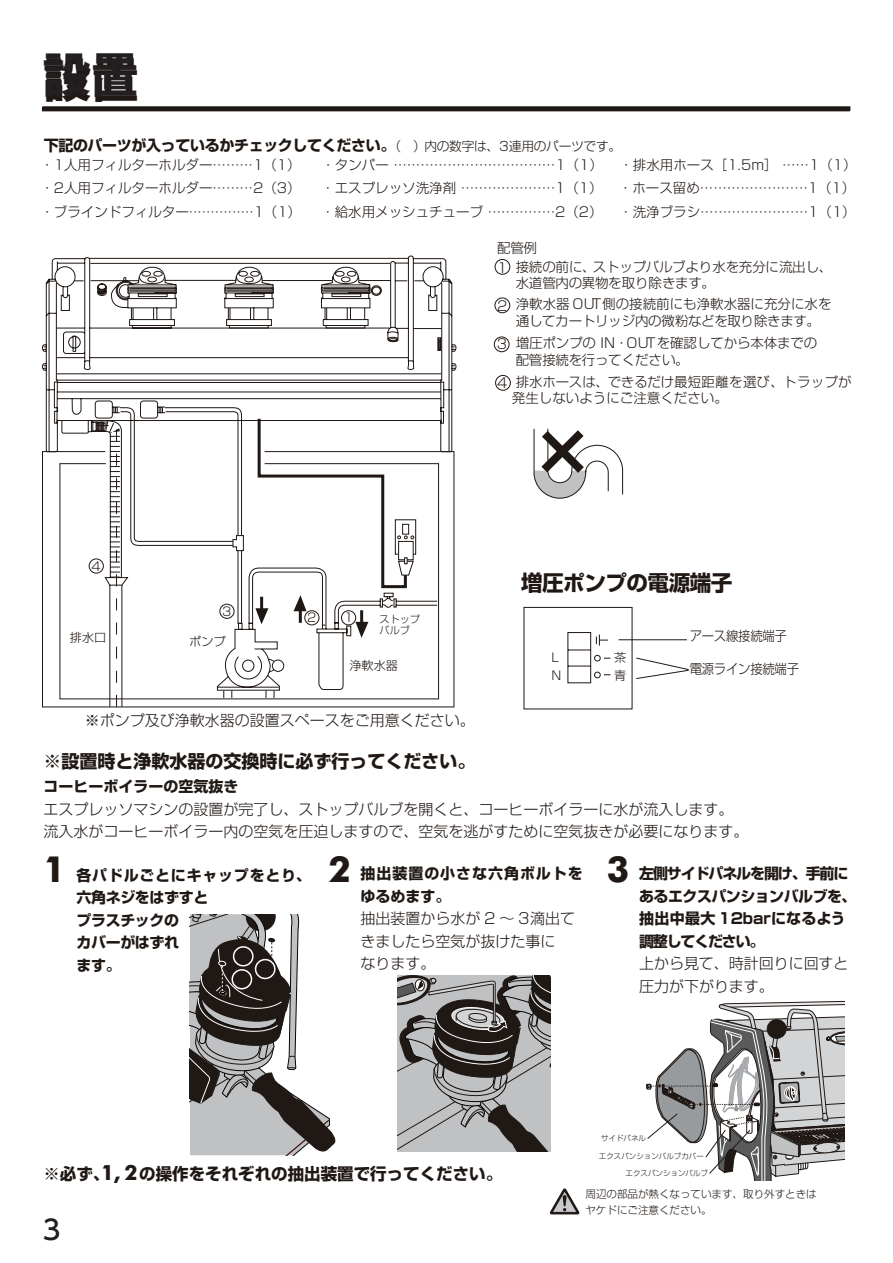
<style>
.page{position:relative;width:893px;height:1263px;background:#fff}
.page>*{position:absolute;margin:0;border:0;box-sizing:border-box;transform-origin:0 0}
.t1{font:700 48px "Gothic MB101 Pro";color:#231f20}
.t2{font:700 36px "Futura BT";color:#201814}
.t3{font:500 27px "UD Shin Go Pro";color:#231f20}
.t4{font:21.6px "Shin Go Pro Bold 90 pv RKSJ H";letter-spacing:-.025em;color:#201814}
.t5{font:18px "Shin Go Pro Bold 90 pv RKSJ H";color:#201814}
.t6{font:16.5px "Shin Go Pro Bold 90 pv RKSJ H";color:#201814}
.t7{font:15px/22.5px "Shin Go Pro Light 90 pv RKSJ H";color:#201814}
.t8{font:15px/22.5px "Shin Go Pro Bold 90 pv RKSJ H";letter-spacing:-.025em;color:#201814}
.t9{font:15px/22.5px "Shin Go Pro Bold 90 pv RKSJ H";letter-spacing:.065em;color:#201814}
.t10{font:15px "Shin Go Pro Bold 90 pv RKSJ H";color:#201814}
.t11{font:13.5px/22.6px "Shin Go Pro Light 90 pv RKSJ H";color:#201814}
.t12{font:13.5px/19px "Shin Go Pro Light 90 pv RKSJ H";letter-spacing:-.025em;color:#201814}
.t13{font:13.5px "Shin Go Pro Light 90 pv RKSJ H";letter-spacing:-.025em;color:#201814;scale:.92 1}
.t14{font:12px/17.5px "Shin Go Pro Light 90 pv RKSJ H";color:#201814}
.t15{font:10.5px/15.8px "Shin Go Pro Light 90 pv RKSJ H";color:#201814}
.t16{font:10.05px/11.1px "Shin Go Pro Light 90 pv RKSJ H";color:#201814}
.t17{font:7.5px "Shin Go Pro Light 90 pv RKSJ H";color:#201814}
.s1{font-family:"Shin Go Pro Light 90 pv RKSJ H";font-size:12.75px}
.s2{font-family:"Futura BT";font-weight:700;font-size:21px}
</style>
<div class="page">
<div style="left:43px;top:106px;width:807px;height:5px;background:#5d595a"></div>
<hr style="left:42px;top:107px;width:808px;height:4px;background:#201814">
<hr style="left:618px;top:639px;width:69px;height:1px;background:#201814">
<svg style="left:636px;top:657px;width:53px;height:22px"></svg>
<svg style="left:41px;top:255px;width:592px;height:455px"></svg>
<svg style="left:85px;top:416px;width:330px;height:292px"></svg>
<svg style="left:549px;top:1188px;width:31px;height:26px"></svg>
<svg style="left:397px;top:976px;width:154px;height:176px"></svg>
<svg style="left:646px;top:1000px;width:198px;height:181px"></svg>
<svg style="left:138px;top:266px;width:233px;height:63px"></svg>
<svg style="left:190px;top:914px;width:145px;height:241px"></svg>
<h1 class="t1" style="left:43px;top:35px;width:97px">設置</h1>
<p class="t8" style="left:44px;top:132px;width:579px">下記のパーツが入っているかチェックしてください。<span class="s1">（　）内の数字は、3連用のパーツです。</span></p>
<p class="t11" style="left:40px;top:152px;width:262px">・1人用フィルターホルダー………1（1）</p>
<p class="t11" style="left:321px;top:152px;width:537px">・タンパー ………………………………1（1） ・排水用ホース［1.5m］ ……1（1）</p>
<p class="t11" style="left:40px;top:175px;width:262px">・2人用フィルターホルダー………2（3）</p>
<p class="t11" style="left:321px;top:175px;width:283px">・エスプレッソ洗浄剤 …………………1（1）</p>
<p class="t11" style="left:40px;top:199px;width:262px">・ブラインドフィルター……………1（1）</p>
<p class="t11" style="left:321px;top:199px;width:536px">・給水用メッシュチューブ ……………2（2） ・洗浄ブラシ……………………1（1）</p>
<p class="t12" style="left:497px;top:237px;width:337px">配管例<br>1 接続の前に、ストップバルブより水を充分に流出し、</p>
<p class="t11" style="left:497px;top:271px;width:336px;line-height:21.3px;text-indent:18px">水道管内の異物を取り除きます。<br>2 浄軟水器 OUT側の接続前にも浄軟水器に充分に水を</p>
<p class="t11" style="left:497px;top:307px;width:325px;text-align:right">通してカートリッジ内の微粉などを取り除きます。<br>3 増圧ポンプの IN・OUTを確認してから本体までの</p>
<p class="t11" style="left:497px;top:346px;width:356px;text-indent:18px">配管接続を行ってください。<br>4 排水ホースは、できるだけ最短距離を選び、トラップが</p>
<p class="t11" style="left:512px;top:385px;width:217px">発生しないようにご注意ください。</p>
<p class="t11" style="left:619px;top:175px;width:238px">・ホース留め……………………1（1）</p>
<p class="t14" style="left:92px;top:556px;width:11px">4</p>
<p class="t14" style="left:70px;top:627px;width:38px">排水口</p>
<p class="t14" style="left:222px;top:601px;width:11px">3</p>
<p class="t14" style="left:189px;top:631px;width:38px">ポンプ</p>
<h3 class="t4" style="left:521px;top:566px;width:213px">増圧ポンプの電源端子</h3>
<p class="t13" style="left:690px;top:624px;width:107px">アース線接続端子</p>
<p class="t13" style="left:690px;top:657px;width:120px">電源ライン接続端子</p>
<p class="t14" style="left:307px;top:607px;width:11px">2</p>
<p class="t14" style="left:344px;top:608px;width:11px">1</p>
<p class="t16" style="left:380px;top:612px;width:42px">ストップバルブ</p>
<p class="t14" style="left:349px;top:655px;width:50px">浄軟水器</p>
<p class="t14" style="left:614px;top:647px;width:14px">茶青</p>
<p class="t14" style="left:551px;top:647px;width:11px">L<br>N</p>
<p class="t7" style="left:85px;top:707px;width:392px">※ポンプ及び浄軟水器の設置スペースをご用意ください。</p>
<h3 class="t5" style="left:43px;top:747px;width:433px">※設置時と浄軟水器の交換時に必ず行ってください。</h3>
<p class="t10" style="left:43px;top:775px;width:196px">コーヒーボイラーの空気抜き</p>
<p class="t7" style="left:43px;top:796px;width:706px">エスプレッソマシンの設置が完了し、ストップバルブを開くと、コーヒーボイラーに水が流入します。流入水がコーヒーボイラー内の空気を圧迫しますので、空気を逃がすために空気抜きが必要になります。</p>
<h2 class="t2" style="left:43px;top:847px;width:24px">1</h2>
<p class="t8" style="left:76px;top:862px;width:236px">各パドルごとにキャップをとり、六角ネジをはずすと<br>プラスチックの<br>カバーがはずれ<br>ます。</p>
<h2 class="t2" style="left:328px;top:847px;width:24px">2</h2>
<p class="t9" style="left:361px;top:861px;width:224px">抽出装置の小さな六角ボルトをゆるめます。</p>
<h2 class="t2" style="left:607px;top:847px;width:24px">3</h2>
<p class="t8" style="left:639px;top:861px;width:219px">左側サイドパネルを開け、手前にあるエクスパンションバルブを、抽出中最大 12barになるよう調整してください。</p>
<p class="t7" style="left:639px;top:950px;width:211px">上から見て、時計回りに回すと圧力が下がります。</p>
<p class="t7" style="left:361px;top:905px;width:216px">抽出装置から水が 2 ～ 3滴出てきましたら空気が抜けた事に<br>なります。</p>
<p class="t6" style="left:43px;top:1160px;width:460px">※必ず、<span class="s2">1, 2</span>の操作をそれぞれの抽出装置で行ってください。</p>
<h3 class="t3" style="left:43px;top:1208px;width:19px">3</h3>
<p class="t17" style="left:601px;top:1132px;width:46px">サイドパネル</p>
<p class="t17" style="left:626px;top:1167px;width:84px">エクスパンションバルブ</p>
<p class="t17" style="left:599px;top:1150px;width:106px">エクスパンションバルブカバー</p>
<p class="t15" style="left:585px;top:1185px;width:233px">周辺の部品が熱くなっています、取り外すときはヤケドにご注意ください。</p>
</div>
